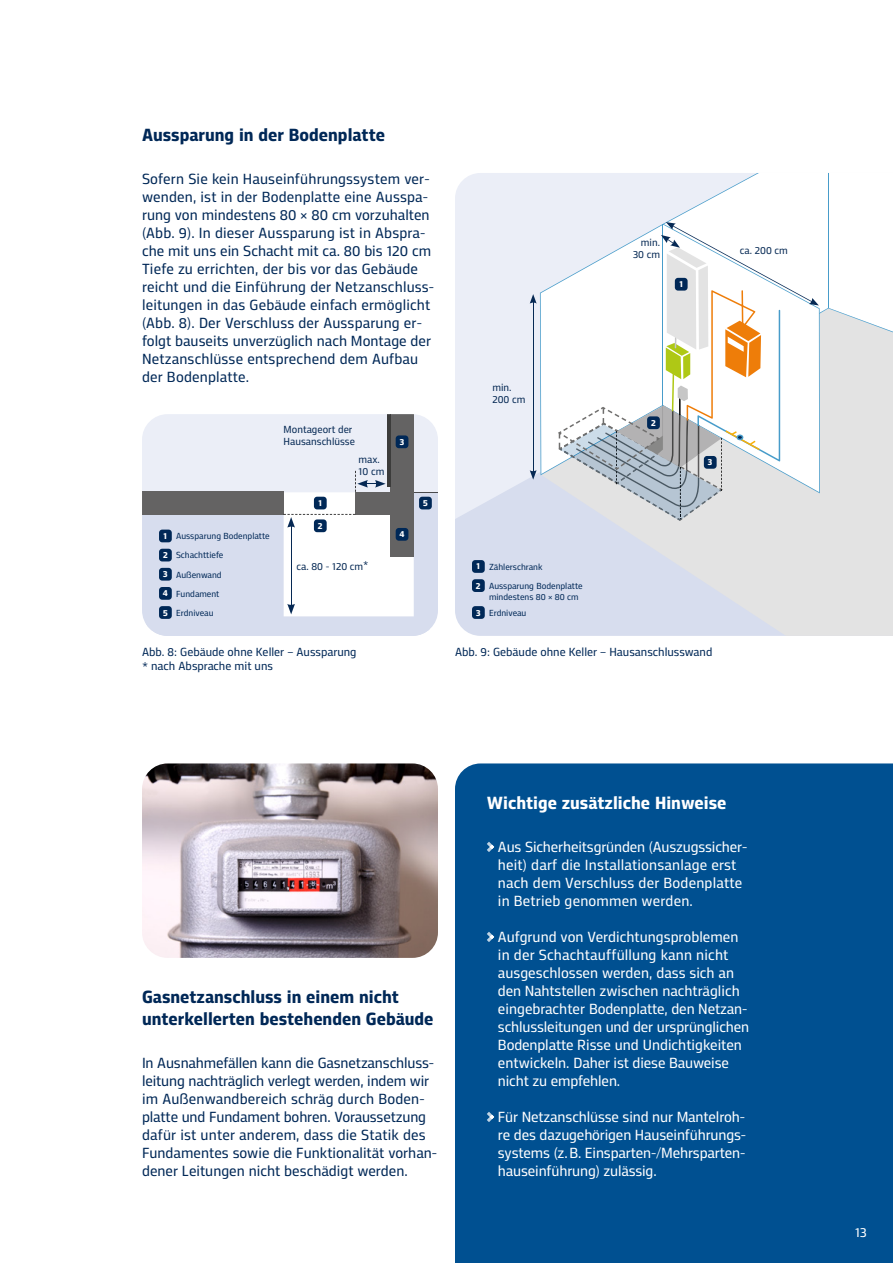
<style>
.page{position:relative;width:893px;height:1263px;background:#fff}
.page>*{position:absolute;margin:0;border:0;box-sizing:border-box;transform-origin:0 0}
.t1{font:700 18px/21.6px "Dalle Set";color:#002857}
.t2{font:700 18px "Dalle Set";color:#fff}
.t3{font:15px/18px "Dalle Set";letter-spacing:.005em;color:#002857}
.t4{font:15px/18px "Dalle Set";color:#fff}
.t5{font:13.5px "Dalle Set";color:#fff}
.t6{font:12px "Dalle Set";color:#002857}
.t7{font:10.5px/12.6px "Dalle Set";color:#062954}
.t8{font:9px/19.2px "Dalle Set";color:#002857}
.t9{font:700 9px/19.2px "Dalle Set";color:#fff}
.s1{font-weight:700;color:#fff}
</style>
<div class="page">
<svg style="left:142px;top:414px;width:296px;height:222px"></svg>
<img style="left:142px;top:763px;width:296px;height:195px">
<div style="left:455px;top:173px;width:208px;height:152px;background:#ebeef7"></div>
<svg style="left:455px;top:325px;width:86px;height:311px;background:#e2e6f3"></svg>
<svg style="left:541px;top:405px;width:352px;height:231px;background:#dee0e7"></svg>
<svg style="left:663px;top:173px;width:230px;height:232px"></svg>
<svg style="left:540px;top:224px;width:280px;height:269px"></svg>
<hr style="left:828px;top:173px;width:1px;height:135px;background:#479cca">
<hr style="left:533px;top:301px;width:1px;height:172px;background:#062954">
<svg style="left:530px;top:294px;width:7px;height:10px"></svg>
<svg style="left:530px;top:470px;width:7px;height:10px"></svg>
<svg style="left:558px;top:222px;width:261px;height:299px"></svg>
<div style="left:472px;top:579px;width:13px;height:13px;background:#002857;border-radius:3px"></div>
<div style="left:472px;top:606px;width:13px;height:13px;background:#002857;border-radius:3px"></div>
<div style="left:472px;top:560px;width:13px;height:13px;background:#002857;border-radius:3px"></div>
<div style="left:159px;top:587px;width:13px;height:13px;background:#002857;border-radius:3px"></div>
<div style="left:159px;top:606px;width:13px;height:13px;background:#002857;border-radius:3px"></div>
<div style="left:159px;top:549px;width:13px;height:12px;background:#002857;border-radius:3px"></div>
<div style="left:159px;top:568px;width:13px;height:13px;background:#002857;border-radius:3px"></div>
<div style="left:159px;top:530px;width:13px;height:12px;background:#002857;border-radius:3px"></div>
<div style="left:314px;top:497px;width:13px;height:12px;background:#002857;border-radius:3px"></div>
<div style="left:675px;top:278px;width:13px;height:13px;background:#002857;border-radius:3px"></div>
<div style="left:396px;top:435px;width:12px;height:13px;background:#002857;border-radius:3px"></div>
<div style="left:704px;top:456px;width:13px;height:13px;background:#002857;border-radius:3px"></div>
<div style="left:314px;top:519px;width:13px;height:13px;background:#002857;border-radius:3px"></div>
<div style="left:647px;top:416px;width:13px;height:13px;background:#002857;border-radius:3px"></div>
<div style="left:396px;top:528px;width:12px;height:13px;background:#002857;border-radius:3px"></div>
<div style="left:419px;top:497px;width:13px;height:12px;background:#002857;border-radius:3px"></div>
<div style="left:455px;top:763px;width:438px;height:500px;background:#005091"></div>
<svg style="left:487px;top:842px;width:7px;height:7px"></svg>
<svg style="left:487px;top:845px;width:7px;height:7px"></svg>
<svg style="left:490px;top:845px;width:4px;height:4px"></svg>
<svg style="left:487px;top:932px;width:7px;height:7px"></svg>
<svg style="left:487px;top:935px;width:7px;height:7px"></svg>
<svg style="left:490px;top:935px;width:4px;height:4px"></svg>
<svg style="left:487px;top:1112px;width:7px;height:7px"></svg>
<svg style="left:487px;top:1115px;width:7px;height:7px"></svg>
<svg style="left:490px;top:1115px;width:4px;height:4px"></svg>
<p class="t1" style="left:142px;top:124px;width:244px">Aussparung in der Bodenplatte</p>
<p class="t3" style="left:142px;top:170px;width:294px">Sofern Sie kein Hauseinführungssystem ver&shy;wenden, ist in der Bodenplatte eine Ausspa&shy;rung von mindestens 80 × 80 cm vorzuhalten (Abb. 9). In dieser Aussparung ist in Abspra&shy;che mit uns ein Schacht mit ca. 80 bis 120 cm Tiefe zu errichten, der bis vor das Gebäude reicht und die Einführung der Netzanschluss&shy;leitungen in das Gebäude einfach ermöglicht (Abb. 8). Der Verschluss der Aussparung er&shy;folgt bauseits unverzüglich nach Montage der Netzanschlüsse entsprechend dem Aufbau der Bodenplatte.</p>
<p class="t8" style="left:176px;top:526px;width:95px;text-indent:-12px"><span class="s1">1</span> Aussparung Bodenplatte<br>Schachttiefe<br>Außenwand</p>
<p class="t9" style="left:163px;top:545px;width:6px">2<br>3</p>
<p class="t9" style="left:163px;top:583px;width:7px">4<br>5</p>
<p class="t8" style="left:176px;top:584px;width:45px">Fundament<br>Erdniveau</p>
<p class="t7" style="left:284px;top:423px;width:73px;line-height:12px">Montageort der<br>Hausanschlüsse</p>
<p class="t9" style="left:318px;top:493px;width:5px">1</p>
<p class="t9" style="left:318px;top:516px;width:6px">2</p>
<p class="t7" style="left:359px;top:453px;width:27px">max.<br>10 cm</p>
<p class="t7" style="left:296px;top:560px;width:74px">ca. 80 - 120 cm*</p>
<p class="t9" style="left:400px;top:432px;width:6px">3</p>
<p class="t9" style="left:399px;top:524px;width:7px">4</p>
<p class="t9" style="left:423px;top:493px;width:6px">5</p>
<p class="t7" style="left:492px;top:381px;width:35px;line-height:12px">min.<br>200 cm</p>
<p class="t8" style="left:477px;top:557px;width:67px"><span class="s1">1</span> Zählerschrank</p>
<p class="t8" style="left:489px;top:603px;width:39px">Erdniveau</p>
<p class="t8" style="left:489px;top:580px;width:95px;line-height:10.8px">Aussparung Bodenplatte mindestens 80 × 80 cm</p>
<p class="t9" style="left:476px;top:576px;width:6px">2</p>
<p class="t9" style="left:476px;top:603px;width:6px">3</p>
<p class="t7" style="left:633px;top:236px;width:29px;text-align:right">min.<br>30 cm</p>
<p class="t9" style="left:679px;top:274px;width:5px">1</p>
<p class="t9" style="left:651px;top:413px;width:6px">2</p>
<p class="t9" style="left:708px;top:452px;width:6px">3</p>
<p class="t6" style="left:142px;top:644px;width:216px">Abb. 8: Gebäude ohne Keller – Aussparung</p>
<p class="t6" style="left:455px;top:644px;width:259px">Abb. 9: Gebäude ohne Keller – Hausanschlusswand</p>
<p class="t6" style="left:142px;top:658px;width:133px">* nach Absprache mit uns</p>
<p class="t7" style="left:740px;top:243px;width:50px">ca. 200 cm</p>
<p class="t1" style="left:142px;top:986px;width:293px">Gasnetzanschluss in einem nicht unterkellerten bestehenden Gebäude</p>
<p class="t3" style="left:142px;top:1054px;width:297px">In Ausnahmefällen kann die Gasnetzanschluss&shy;leitung nachträglich verlegt werden, indem wir im Außenwandbereich schräg durch Boden&shy;platte und Fundament bohren. Voraussetzung dafür ist unter anderem, dass die Statik des Fundamentes sowie die Funktionalität vorhan&shy;dener Leitungen nicht beschädigt werden.</p>
<p class="t2" style="left:487px;top:791px;width:241px">Wichtige zusätzliche Hinweise</p>
<p class="t4" style="left:498px;top:838px;width:251px">Aus Sicherheitsgründen (Auszugssicher&shy;heit) darf die Installationsanlage erst nach dem Verschluss der Bodenplatte in Betrieb genommen werden.</p>
<p class="t4" style="left:498px;top:928px;width:253px">Aufgrund von Verdichtungsproblemen in der Schachtauffüllung kann nicht ausgeschlossen werden, dass sich an den Nahtstellen zwischen nachträglich eingebrachter Bodenplatte, den Netzan&shy;schlussleitungen und der ursprünglichen Bodenplatte Risse und Undichtigkeiten entwickeln. Daher ist diese Bauweise nicht zu empfehlen.</p>
<p class="t4" style="left:498px;top:1108px;width:250px;text-align:justify">Für Netzanschlüsse sind nur Mantelroh&shy;re des dazugehörigen Hauseinführungs&shy;systems (z.B. Einsparten-/Mehrsparten&shy;hauseinführung) zulässig.</p>
<p class="t5" style="left:855px;top:1224px;width:13px">13</p>
</div>
